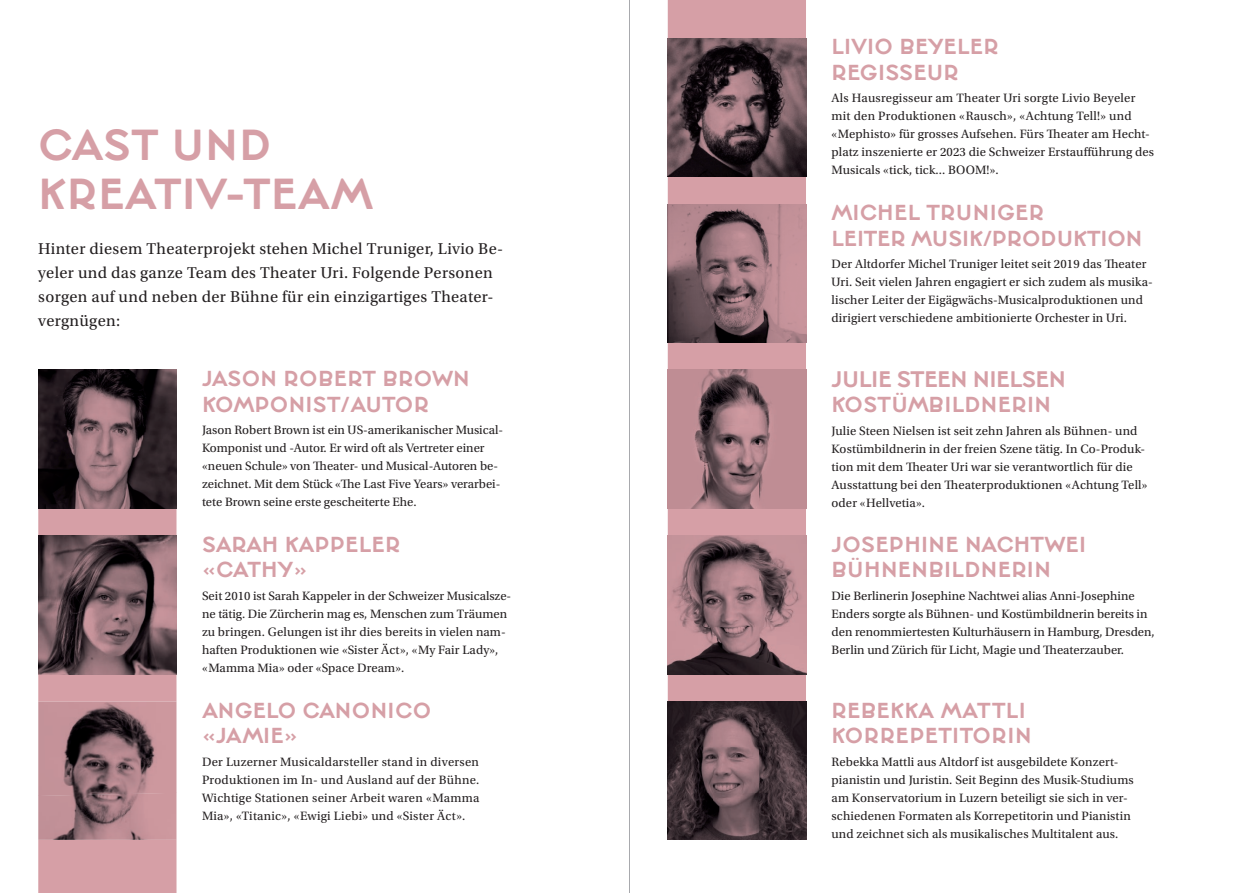
<style>
.page{position:relative;width:1259px;height:893px;background:#fff}
.page>*{position:absolute;margin:0;border:0;box-sizing:border-box;transform-origin:0 0}
.t1{font:40.5px/48.6px "Broadacre Medium 0";letter-spacing:.01em;color:#d69fa6}
.t2{font:21px "Broadacre Medium 0";letter-spacing:-.02em;color:#d69fa6}
.t3{font:20.25px/25.5px "Broadacre Medium 0";letter-spacing:.02em;color:#d69fa6}
.t4{font:20.25px/25.5px "Broadacre Medium 0";color:#d69fa6}
.t5{font:20.25px/25.5px "Broadacre Medium 0";letter-spacing:-.01em;color:#d69fa6}
.t6{font:16.5px/24px "Utopia Std";letter-spacing:.02em;color:#231f20}
.t7{font:12.75px/18px "Utopia Std";letter-spacing:.01em;color:#231f20}
</style>
<div class="page">
<div style="left:38px;top:508px;width:138px;height:385px;background:#d69fa6"></div>
<img style="left:38px;top:536px;width:138px;height:138px">
<img style="left:38px;top:702px;width:138px;height:91px">
<img style="left:38px;top:793px;width:138px;height:47px">
<img style="left:38px;top:370px;width:138px;height:138px">
<div style="left:668px;top:0;width:138px;height:702px;background:#d69fa6"></div>
<img style="left:668px;top:38px;width:138px;height:138px">
<img style="left:668px;top:370px;width:138px;height:138px">
<img style="left:668px;top:536px;width:138px;height:138px">
<img style="left:668px;top:702px;width:138px;height:138px">
<img style="left:668px;top:204px;width:138px;height:138px">
<hr style="left:629px;top:0;width:1px;height:893px;background:#a8a9ad">
<h1 class="t1" style="left:38px;top:119px;width:336px">CAST UND<br>KREATIV-TEAM</h1>
<p class="t6" style="left:38px;top:237px;width:466px">Hinter diesem Theaterprojekt stehen Michel Truniger, Livio Be&shy;yeler und das ganze Team des Theater Uri. Folgende Personen sorgen auf und neben der Bühne für ein einzigartiges Theater&shy;vergnügen:</p>
<h3 class="t3" style="left:202px;top:365px;width:269px">JASON ROBERT BROWN<br>KOMPONIST/AUTOR</h3>
<p class="t7" style="left:202px;top:421px;width:303px">Jason Robert Brown ist ein US-amerikanischer Musical-Komponist und -Autor. Er wird oft als Vertreter einer «neuen Schule» von Theater- und Musical-Autoren be&shy;zeichnet. Mit dem Stück «The Last Five Years» verarbei&shy;tete Brown seine erste gescheiterte Ehe.</p>
<h3 class="t5" style="left:202px;top:531px;width:200px">SARAH KAPPELER «CATHY»</h3>
<p class="t7" style="left:202px;top:587px;width:311px">Seit 2010 ist Sarah Kappeler in der Schweizer Musicalsze&shy;ne tätig. Die Zürcherin mag es, Menschen zum Träumen zu bringen. Gelungen ist ihr dies bereits in vielen nam&shy;haften Produktionen wie «Sister Äct», «My Fair Lady», «Mamma Mia» oder «Space Dream».</p>
<h3 class="t3" style="left:202px;top:697px;width:231px">ANGELO CANONICO «JAMIE»</h3>
<p class="t7" style="left:202px;top:753px;width:279px;text-align:justify">Der Luzerner Musicaldarsteller stand in diversen Produktionen im In- und Ausland auf der Bühne.<br>Wichtige Stationen seiner Arbeit waren «Mamma Mia», «Titanic», «Ewigi Liebi» und «Sister Äct».</p>
<h3 class="t3" style="left:831px;top:34px;width:169px">LIVIO BEYELER<br>REGISSEUR</h3>
<p class="t7" style="left:831px;top:89px;width:324px">Als Hausregisseur am Theater Uri sorgte Livio Beyeler mit den Produktionen «Rausch», «Achtung Tell!» und «Mephisto» für grosses Aufsehen. Fürs Theater am Hecht&shy;platz inszenierte er 2023 die Schweizer Erstaufführung des Musicals «tick, tick... BOOM!».</p>
<h3 class="t4" style="left:831px;top:199px;width:312px">MICHEL TRUNIGER<br>LEITER MUSIK/PRODUKTION</h3>
<p class="t7" style="left:831px;top:255px;width:323px">Der Altdorfer Michel Truniger leitet seit 2019 das Theater Uri. Seit vielen Jahren engagiert er sich zudem als musika&shy;lischer Leiter der Eigägwächs-Musicalproduktionen und dirigiert verschiedene ambitionierte Orchester in Uri.</p>
<h2 class="t2" style="left:831px;top:365px;width:236px">JULIE STEEN NIELSEN</h2>
<h3 class="t3" style="left:831px;top:391px;width:221px">KOSTÜMBILDNERIN</h3>
<p class="t7" style="left:831px;top:422px;width:317px">Julie Steen Nielsen ist seit zehn Jahren als Bühnen- und Kostümbildnerin in der freien Szene tätig. In Co-Produk&shy;tion mit dem Theater Uri war sie verantwortlich für die Ausstattung bei den Theaterproduktionen «Achtung Tell» oder «Hellvetia».</p>
<h3 class="t3" style="left:831px;top:531px;width:256px">JOSEPHINE NACHTWEI<br>BÜHNENBILDNERIN</h3>
<p class="t7" style="left:831px;top:587px;width:325px">Die Berlinerin Josephine Nachtwei alias Anni-Josephine Enders sorgte als Bühnen- und Kostümbildnerin bereits in den renommiertesten Kulturhäusern in Hamburg, Dresden, Berlin und Zürich für Licht, Magie und Theaterzauber.</p>
<h3 class="t3" style="left:831px;top:697px;width:202px">REBEKKA MATTLI<br>KORREPETITORIN</h3>
<p class="t7" style="left:831px;top:753px;width:304px">Rebekka Mattli aus Altdorf ist ausgebildete Konzert&shy;pianistin und Juristin. Seit Beginn des Musik-Studiums am Konservatorium in Luzern beteiligt sie sich in ver&shy;schiedenen Formaten als Korrepetitorin und Pianistin und zeichnet sich als musikalisches Multitalent aus.</p>
</div>
